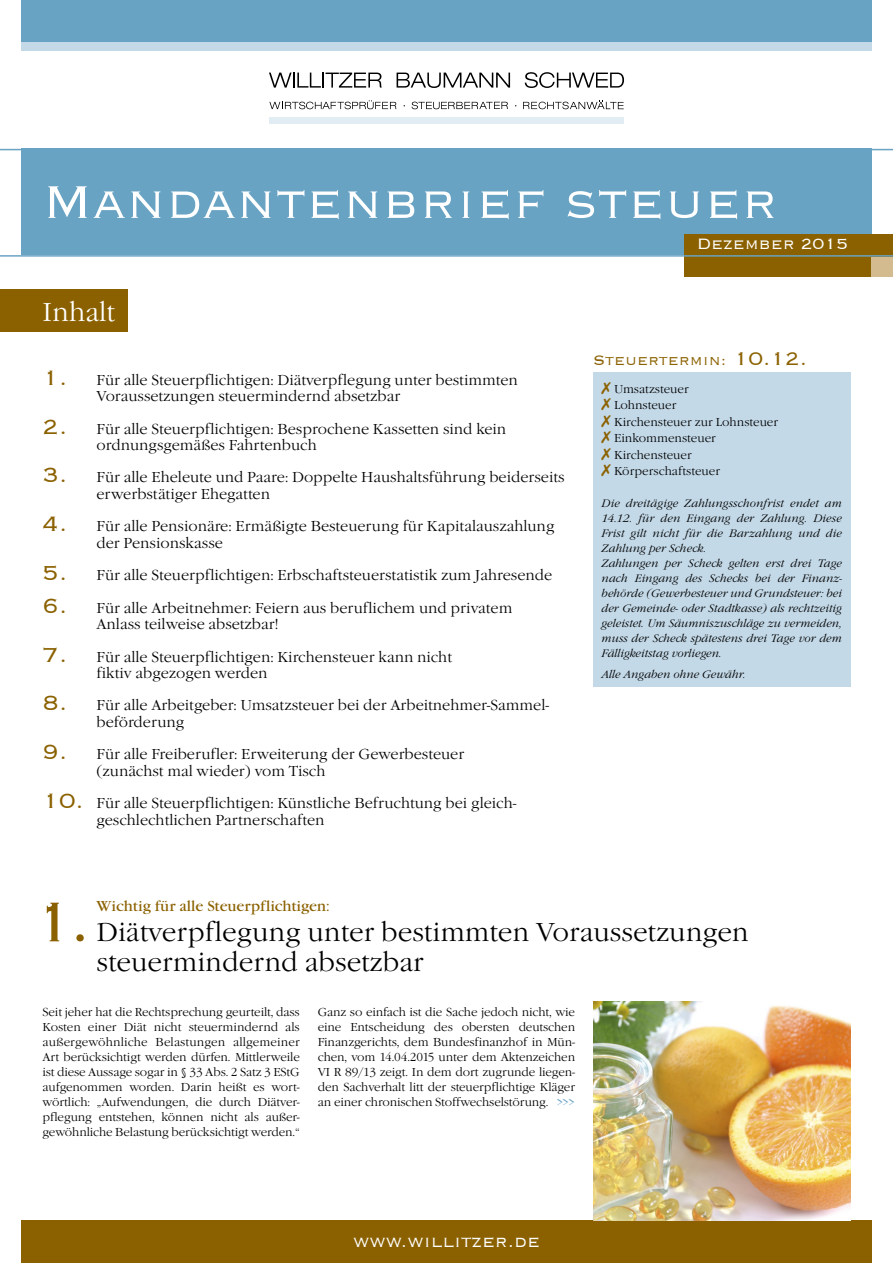
<style>
.page{position:relative;width:893px;height:1263px;background:#fff}
.page>*{position:absolute;margin:0;border:0;box-sizing:border-box;transform-origin:0 0}
.t1{font:300 73.5px "Copperplate";color:#8b6100}
.t2{font:300 60px "Copperplate";color:#fff}
.t3{font:300 27px/30px "Garamond Itc T";color:#000}
.t4{font:300 27px "Garamond Itc T";color:#fff}
.t5{font:300 21px "Copperplate";color:#fff}
.t6{font:300 19.5px "Copperplate";color:#fff}
.t7{font:300 18px "Copperplate";color:#8b6100}
.t8{font:300 15px/16.5px "Garamond Itc T";color:#000}
.t9{font:15px "Garamond Itc T";letter-spacing:-.01em;color:#8b6100}
.t10{font:300 12px/15px "Garamond Itc T";letter-spacing:-.01em;color:#000;text-align:justify}
.t11{font:italic 300 11.25px/15px "Garamond Itc T";color:#000}
.s1{font-family:"Copperplate";font-size:27px;color:#8b6100}
.s2{font-size:24px}
.s3{color:#69a3c3}
</style>
<div class="page">
<div style="left:21px;top:1220px;width:851px;height:43px;background:#8b6100"></div>
<div style="left:21px;top:0;width:851px;height:43px;background:#69a3c3"></div>
<div style="left:21px;top:43px;width:851px;height:8px;background:#c3d9e8"></div>
<div style="left:269px;top:117px;width:355px;height:6px;background:#e1ecf3"></div>
<svg style="left:269px;top:73px;width:113px;height:15px"></svg>
<svg style="left:397px;top:73px;width:113px;height:15px"></svg>
<svg style="left:525px;top:72px;width:99px;height:16px"></svg>
<svg style="left:269px;top:100px;width:127px;height:9px"></svg>
<svg style="left:412px;top:102px;width:96px;height:7px"></svg>
<svg style="left:523px;top:101px;width:101px;height:8px"></svg>
<div style="left:21px;top:149px;width:851px;height:106px;background:#69a3c3"></div>
<hr style="left:0;top:149px;width:893px;height:1px;background:#69a3c3">
<div style="left:685px;top:234px;width:208px;height:42px;background:#8b6100"></div>
<div style="left:872px;top:257px;width:21px;height:19px;background:#d4ba8f"></div>
<div style="left:0;top:289px;width:128px;height:43px;background:#8b6100"></div>
<hr style="left:0;top:255px;width:893px;height:2px;background:#69a3c3">
<div style="left:593px;top:372px;width:257px;height:314px;background:#c3d9e8"></div>
<img style="left:593px;top:1001px;width:257px;height:219px">
<h2 class="t2" style="left:43px;top:163px;width:737px">Mandantenbrief steuer</h2>
<h3 class="t6" style="left:697px;top:231px;width:153px">Dezember 2015</h3>
<h3 class="t4" style="left:43px;top:297px;width:74px">Inhalt</h3>
<p class="t8" style="left:97px;top:371px;width:423px;text-indent:-54px"><span class="s1">1.</span> Für alle Steuerpflichtigen: Diätverpflegung unter bestimmten<br>Voraussetzungen steuermindernd absetzbar</p>
<p class="t8" style="left:97px;top:420px;width:411px;text-indent:-54px"><span class="s1">2.</span> Für alle Steuerpflichtigen: Besprochene Kassetten sind kein ordnungsgemäßes Fahrtenbuch</p>
<p class="t8" style="left:97px;top:469px;width:470px;text-indent:-54px"><span class="s1">3.</span> Für alle Eheleute und Paare: Doppelte Haushaltsführung beiderseits erwerbstätiger Ehegatten</p>
<p class="t8" style="left:97px;top:518px;width:459px;text-indent:-54px"><span class="s1">4.</span> Für alle Pensionäre: Ermäßigte Besteuerung für Kapitalauszahlung der Pensionskasse</p>
<p class="t8" style="left:43px;top:567px;width:511px"><span class="s1">5.</span> Für alle Steuerpflichtigen: Erbschaftsteuerstatistik zum Jahresende</p>
<p class="t8" style="left:97px;top:599px;width:417px;text-indent:-54px"><span class="s1">6.</span> Für alle Arbeitnehmer: Feiern aus beruflichem und privatem<br>Anlass teilweise absetzbar!</p>
<p class="t8" style="left:97px;top:648px;width:357px;text-indent:-54px"><span class="s1">7.</span> Für alle Steuerpflichtigen: Kirchensteuer kann nicht fiktiv abgezogen werden</p>
<p class="t8" style="left:97px;top:697px;width:454px;text-indent:-54px"><span class="s1">8.</span> Für alle Arbeitgeber: Umsatzsteuer bei der Arbeitnehmer-Sammel&shy;beförderung</p>
<p class="t8" style="left:97px;top:746px;width:369px;text-indent:-54px"><span class="s1">9.</span> Für alle Freiberufler: Erweiterung der Gewerbesteuer (zunächst mal wieder) vom Tisch</p>
<p class="t8" style="left:97px;top:795px;width:421px;text-indent:-54px"><span class="s1">10.</span> Für alle Steuerpflichtigen: Künstliche Befruchtung bei gleich&shy;geschlechtlichen Partnerschaften</p>
<p class="t7" style="left:593px;top:348px;width:215px">Steuertermin: <span class="s2">10.12.</span></p>
<p class="t10" style="left:614px;top:381px;width:166px;line-height:16.5px;text-align:left">Umsatzsteuer<br>Lohnsteuer<br>Kirchensteuer zur Lohnsteuer<br>Einkommensteuer<br>Kirchensteuer<br>Körperschaftsteuer</p>
<p class="t11" style="left:602px;top:496px;width:242px">Die dreitägige Zahlungsschonfrist endet am 14.12. für den Eingang der Zahlung. Diese Frist gilt nicht für die Barzahlung und die Zahlung per Scheck.<br>Zahlungen per Scheck gelten erst drei Tage nach Eingang des Schecks bei der Finanz&shy;behörde (Gewerbesteuer und Grundsteuer: bei der Gemeinde- oder Stadtkasse) als rechtzeitig geleistet. Um Säumniszuschläge zu vermeiden, muss der Scheck spätestens drei Tage vor dem Fälligkeitstag vorliegen.</p>
<p class="t11" style="left:602px;top:667px;width:146px">Alle Angaben ohne Gewähr.</p>
<p class="t9" style="left:97px;top:897px;width:235px">Wichtig für alle Steuerpflichtigen:</p>
<h1 class="t1" style="left:31px;top:874px;width:62px">1.</h1>
<h3 class="t3" style="left:97px;top:917px;width:654px">Diätverpflegung unter bestimmten Voraussetzungen steuermindernd absetzbar</h3>
<p class="t10" style="left:43px;top:1005px;width:259px">Seit jeher hat die Rechtsprechung geurteilt, dass Kosten einer Diät nicht steuermindernd als außergewöhnliche Belastungen allgemeiner Art berücksichtigt werden dürfen. Mittlerweile ist diese Aussage sogar in § 33 Abs. 2 Satz 3 EStG aufgenommen worden. Darin heißt es wort&shy;wörtlich: „Aufwendungen, die durch Diätver&shy;pflegung entstehen, können nicht als außer&shy;gewöhnliche Belastung berücksichtigt werden.“</p>
<p class="t10" style="left:318px;top:1005px;width:259px">Ganz so einfach ist die Sache jedoch nicht, wie eine Entscheidung des obersten deutschen Finanzgerichts, dem Bundesfinanzhof in Mün&shy;chen, vom 14.04.2015 unter dem Aktenzeichen VI R 89/13 zeigt. In dem dort zugrunde liegen&shy;den Sachverhalt litt der steuerpflichtige Kläger an einer chronischen Stoffwechselstörung. <span class="s3">&gt;&gt;&gt;</span></p>
<h3 class="t5" style="left:353px;top:1227px;width:188px">www.willitzer.de</h3>
</div>
